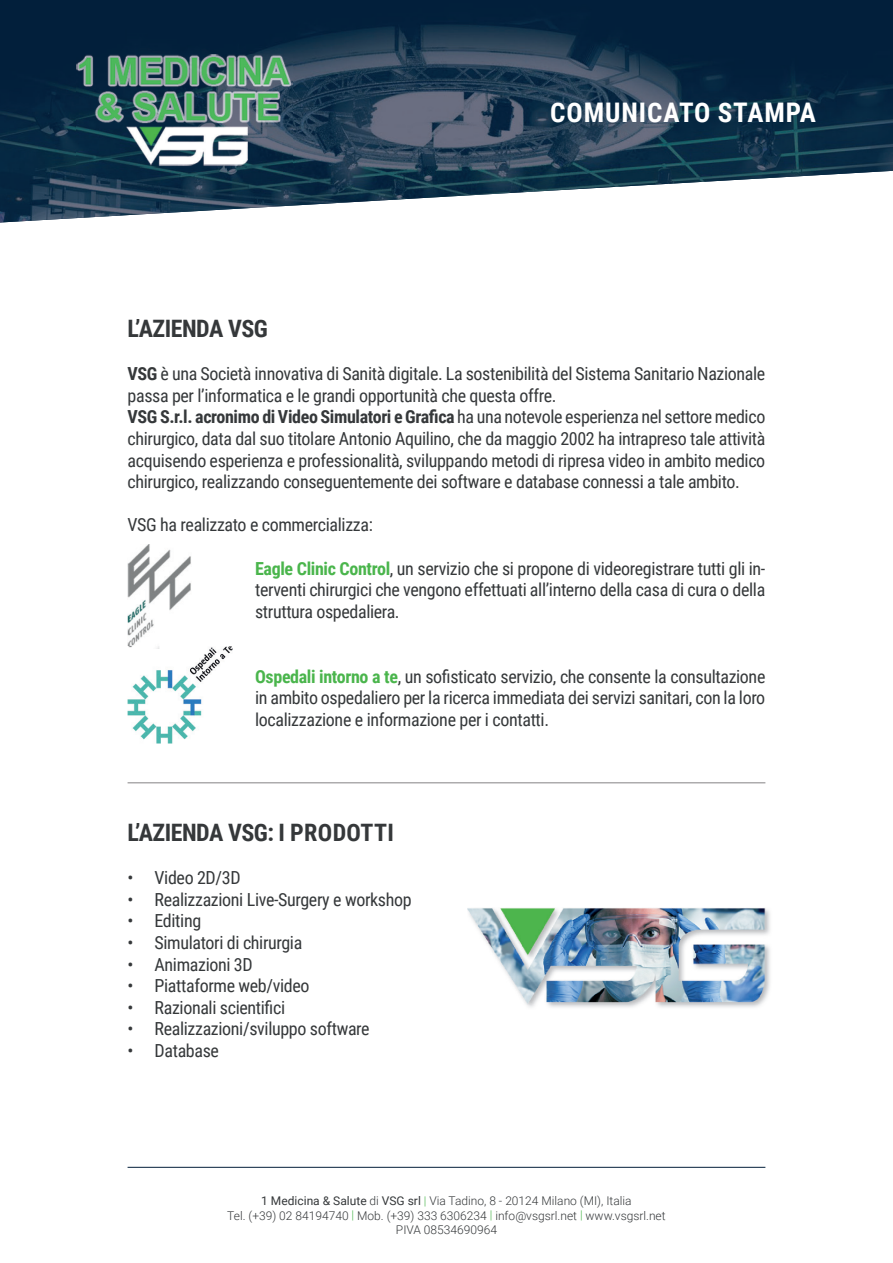
<style>
.page{position:relative;width:893px;height:1263px;background:#fff}
.page>*{position:absolute;margin:0;border:0;box-sizing:border-box;transform-origin:0 0}
.t1{font:700 27px "Roboto Condensed";letter-spacing:.035em;color:#fff}
.t2{font:700 24px "Roboto Condensed";letter-spacing:-.02em;color:#35383a}
.t3{font:18px/21.6px "Roboto Condensed";letter-spacing:-.02em;color:#35383a;text-align:justify}
.t4{font:300 12px/14.4px "Roboto";color:#35383a;text-align:center}
.s1{font-weight:700}
.s2{font-weight:700;color:#4ab54c}
.s3{font-weight:400}
.s4{color:#4ab54c}
</style>
<div class="page">
<img style="left:0;top:0;width:893px;height:222px">
<img style="left:77px;top:54px;width:216px;height:113px">
<hr style="left:128px;top:1167px;width:637px;height:1px;background:#031f3a">
<hr style="left:128px;top:782px;width:637px;height:1px;background:#858384">
<img style="left:128px;top:646px;width:105px;height:97px">
<img style="left:128px;top:544px;width:63px;height:105px">
<img style="left:527px;top:908px;width:243px;height:99px">
<img style="left:467px;top:908px;width:298px;height:97px">
<h1 class="t1" style="left:550px;top:93px;width:267px">COMUNICATO STAMPA</h1>
<h2 class="t2" style="left:128px;top:312px;width:142px">L’AZIENDA VSG</h2>
<p class="t3" style="left:128px;top:362px;width:639px;text-align:left"><span class="s1">VSG</span> è una Società innovativa di Sanità digitale. La sostenibilità del Sistema Sanitario Nazionale passa per l’informatica e le grandi opportunità che questa offre.<br><span class="s1">VSG S.r.l. acronimo di Video Simulatori e Grafica</span> ha una notevole esperienza nel settore medico chirurgico, data dal suo titolare Antonio Aquilino, che da maggio 2002 ha intrapreso tale attività acquisendo esperienza e professionalità, sviluppando metodi di ripresa video in ambito medico chirurgico, realizzando conseguentemente dei software e database connessi a tale ambito.</p>
<p class="t3" style="left:128px;top:513px;width:247px">VSG ha realizzato e commercializza:</p>
<p class="t3" style="left:255px;top:557px;width:512px"><span class="s2">Eagle Clinic Control</span>, un servizio che si propone di videoregistrare tutti gli in&shy;terventi chirurgici che vengono effettuati all’interno della casa di cura o della struttura ospedaliera.</p>
<p class="t3" style="left:255px;top:665px;width:512px"><span class="s2">Ospedali intorno a te</span>, un sofisticato servizio, che consente la consultazione in ambito ospedaliero per la ricerca immediata dei servizi sanitari, con la loro localizzazione e informazione per i contatti.</p>
<h2 class="t2" style="left:128px;top:816px;width:268px">L’AZIENDA VSG: I PRODOTTI</h2>
<p class="t3" style="left:128px;top:866px;width:115px">• Video 2D/3D</p>
<p class="t3" style="left:128px;top:888px;width:286px">• Realizzazioni Live-Surgery e workshop</p>
<p class="t3" style="left:128px;top:909px;width:75px">• Editing</p>
<p class="t3" style="left:128px;top:931px;width:176px">• Simulatori di chirurgia</p>
<p class="t3" style="left:128px;top:953px;width:127px">• Animazioni 3D</p>
<p class="t3" style="left:128px;top:974px;width:183px">• Piattaforme web/video</p>
<p class="t3" style="left:128px;top:996px;width:159px">• Razionali scientifici</p>
<p class="t3" style="left:128px;top:1017px;width:244px">• Realizzazioni/sviluppo software</p>
<p class="t3" style="left:128px;top:1039px;width:93px">• Database</p>
<p class="t4" style="left:227px;top:1193px;width:440px"><span class="s3">1 Medicina &amp; Salute</span> di <span class="s3">VSG srl</span> <span class="s4">|</span> Via Tadino, 8 - 20124 Milano (MI), Italia<br>Tel. (+39) 02 84194740 <span class="s4">|</span> Mob. (+39) 333 6306234 <span class="s4">|</span> info@vsgsrl.net <span class="s4">|</span> www.vsgsrl.net<br>PIVA 08534690964</p>
</div>
